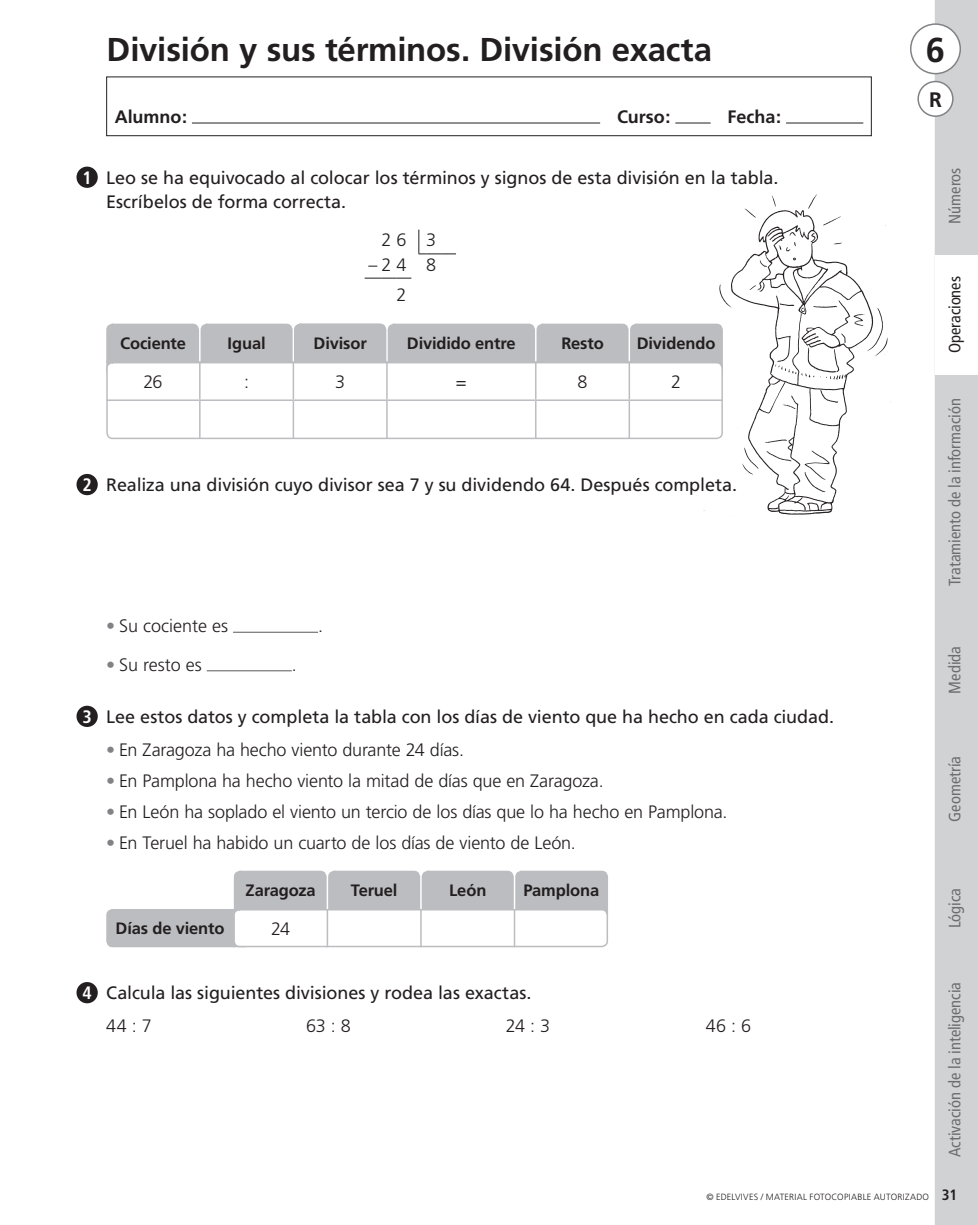
<style>
.page{position:relative;width:978px;height:1225px;background:#fff}
.page>*{position:absolute;margin:0;border:0;box-sizing:border-box;transform-origin:0 0}
.t1{font:700 34.5px "Frutiger";color:#231f20}
.t2{font:700 33px "Frutiger";letter-spacing:-.005em;color:#231f20}
.t3{font:700 21px "Frutiger";color:#231f20}
.t4{font:18px/24.8px "Frutiger";letter-spacing:-.005em;color:#231f20}
.t5{font:300 18px/24.3px "Frutiger";letter-spacing:-.01em;color:#231f20;text-align:right}
.t6{font:700 18px "Frutiger";letter-spacing:-.005em;color:#231f20}
.t7{font:700 condensed 18px "Frutiger";color:#fff}
.t8{font:700 16.5px "Frutiger";letter-spacing:-.01em;color:#231f20}
.t9{font:condensed 16.5px "Frutiger";color:#6c6d70}
.t10{font:condensed 16.5px "Frutiger";color:#231f20}
.t11{font:300 9px "Frutiger";letter-spacing:.03em;color:#231f20}
.s1{font-weight:700;font-stretch:condensed;color:#fff}
.s2{font-weight:700;color:#808285}
.s3{font-weight:700;font-stretch:condensed;font-size:15px}
</style>
<div class="page">
<div style="left:935px;top:0;width:43px;height:1224px;background:#d1d2d4"></div>
<div style="left:911px;top:24px;width:49px;height:50px;background:#fff;border-radius:50%"></div>
<div style="left:910px;top:23px;width:51px;height:51px;border:2px solid #808285;border-radius:50%"></div>
<div style="left:918px;top:82px;width:35px;height:34px;background:#fff;border-radius:50%"></div>
<div style="left:917px;top:81px;width:36px;height:36px;border:2px solid #808285;border-radius:50%"></div>
<div style="left:106px;top:76px;width:766px;height:60px;border:1px solid #231f20"></div>
<hr style="left:192px;top:123px;width:408px;height:1px;background:#231f20">
<hr style="left:676px;top:123px;width:34px;height:1px;background:#231f20">
<hr style="left:786px;top:123px;width:77px;height:1px;background:#231f20">
<div style="left:935px;top:255px;width:43px;height:119px;background:#fff"></div>
<div style="left:76px;top:167px;width:22px;height:21px;background:#231f20;border-radius:50%"></div>
<div style="left:76px;top:474px;width:22px;height:21px;background:#231f20;border-radius:50%"></div>
<div style="left:76px;top:705px;width:22px;height:22px;background:#231f20;border-radius:50%"></div>
<div style="left:76px;top:982px;width:22px;height:21px;background:#231f20;border-radius:50%"></div>
<svg style="left:365px;top:278px;width:46px;height:1px"></svg>
<svg style="left:418px;top:230px;width:38px;height:24px"></svg>
<div style="left:107px;top:324px;width:91px;height:53px;background:#bcbdc0;border-radius:6px"></div>
<div style="left:106px;top:324px;width:93px;height:54px;border:2px solid #bcbdc0;border-radius:6px"></div>
<div style="left:201px;top:324px;width:91px;height:53px;background:#bcbdc0;border-radius:6px"></div>
<div style="left:201px;top:324px;width:92px;height:54px;border:2px solid #bcbdc0;border-radius:6px"></div>
<div style="left:295px;top:324px;width:90px;height:53px;background:#bcbdc0;border-radius:6px"></div>
<div style="left:294px;top:324px;width:92px;height:54px;border:2px solid #bcbdc0;border-radius:6px"></div>
<div style="left:388px;top:324px;width:146px;height:53px;background:#bcbdc0;border-radius:6px"></div>
<div style="left:388px;top:324px;width:147px;height:54px;border:2px solid #bcbdc0;border-radius:6px"></div>
<div style="left:537px;top:324px;width:91px;height:53px;background:#bcbdc0;border-radius:6px"></div>
<div style="left:536px;top:324px;width:93px;height:54px;border:2px solid #bcbdc0;border-radius:6px"></div>
<div style="left:631px;top:324px;width:91px;height:53px;background:#bcbdc0;border-radius:6px"></div>
<div style="left:630px;top:324px;width:93px;height:54px;border:2px solid #bcbdc0;border-radius:6px"></div>
<div style="left:107px;top:363px;width:615px;height:75px;background:#fff;border-radius:6px"></div>
<div style="left:106px;top:362px;width:617px;height:77px;border:2px solid #bcbdc0;border-radius:6px"></div>
<hr style="left:106px;top:361px;width:94px;height:2px;background:#bcbdc0">
<hr style="left:200px;top:361px;width:93px;height:2px;background:#bcbdc0">
<hr style="left:199px;top:363px;width:2px;height:36px;background:#bcbdc0">
<hr style="left:293px;top:361px;width:94px;height:2px;background:#bcbdc0">
<hr style="left:293px;top:363px;width:1px;height:36px;background:#bcbdc0">
<hr style="left:387px;top:361px;width:149px;height:2px;background:#bcbdc0">
<hr style="left:386px;top:363px;width:2px;height:36px;background:#bcbdc0">
<hr style="left:536px;top:361px;width:94px;height:2px;background:#bcbdc0">
<hr style="left:535px;top:363px;width:1px;height:36px;background:#bcbdc0">
<hr style="left:629px;top:363px;width:1px;height:36px;background:#bcbdc0">
<hr style="left:199px;top:401px;width:2px;height:37px;background:#bcbdc0">
<hr style="left:293px;top:401px;width:1px;height:37px;background:#bcbdc0">
<hr style="left:386px;top:401px;width:2px;height:37px;background:#bcbdc0">
<hr style="left:535px;top:401px;width:1px;height:37px;background:#bcbdc0">
<hr style="left:629px;top:401px;width:1px;height:37px;background:#bcbdc0">
<hr style="left:106px;top:399px;width:94px;height:2px;background:#bcbdc0">
<hr style="left:200px;top:399px;width:93px;height:2px;background:#bcbdc0">
<hr style="left:293px;top:399px;width:94px;height:2px;background:#bcbdc0">
<hr style="left:387px;top:399px;width:149px;height:2px;background:#bcbdc0">
<hr style="left:536px;top:399px;width:93px;height:2px;background:#bcbdc0">
<hr style="left:629px;top:399px;width:94px;height:2px;background:#bcbdc0">
<div style="left:107px;top:909px;width:143px;height:37px;background:#bcbdc0;border-radius:6px"></div>
<div style="left:106px;top:909px;width:145px;height:38px;border:2px solid #bcbdc0;border-radius:6px"></div>
<div style="left:235px;top:871px;width:91px;height:50px;background:#bcbdc0;border-radius:6px"></div>
<div style="left:234px;top:870px;width:93px;height:51px;border:2px solid #bcbdc0;border-radius:6px"></div>
<div style="left:329px;top:871px;width:90px;height:50px;background:#bcbdc0;border-radius:6px"></div>
<div style="left:328px;top:870px;width:92px;height:51px;border:2px solid #bcbdc0;border-radius:6px"></div>
<div style="left:422px;top:871px;width:91px;height:50px;background:#bcbdc0;border-radius:6px"></div>
<div style="left:422px;top:870px;width:92px;height:51px;border:2px solid #bcbdc0;border-radius:6px"></div>
<div style="left:516px;top:871px;width:91px;height:50px;background:#bcbdc0;border-radius:6px"></div>
<div style="left:515px;top:870px;width:93px;height:51px;border:2px solid #bcbdc0;border-radius:6px"></div>
<div style="left:234px;top:909px;width:373px;height:37px;background:#fff;border-radius:6px"></div>
<div style="left:233px;top:909px;width:375px;height:38px;border:2px solid #bcbdc0;border-radius:6px"></div>
<hr style="left:233px;top:909px;width:2px;height:38px;background:#bcbdc0">
<hr style="left:327px;top:909px;width:1px;height:38px;background:#bcbdc0">
<hr style="left:420px;top:909px;width:2px;height:38px;background:#bcbdc0">
<hr style="left:514px;top:909px;width:1px;height:38px;background:#bcbdc0">
<hr style="left:233px;top:632px;width:85px;height:1px;background:#57585a">
<hr style="left:207px;top:670px;width:85px;height:1px;background:#57585a">
<img style="left:694px;top:194px;width:197px;height:323px">
<h2 class="t2" style="left:107px;top:31px;width:607px">División y sus términos. División exacta</h2>
<p class="t7" style="left:82px;top:167px;width:11px">1</p>
<p class="t6" style="left:115px;top:106px;width:74px">Alumno:</p>
<p class="t6" style="left:617px;top:106px;width:55px">Curso:</p>
<p class="t6" style="left:727px;top:106px;width:55px">Fecha:</p>
<p class="t4" style="left:106px;top:165px;width:674px">Leo se ha equivocado al colocar los términos y signos de esta división en la tabla.<br>Escríbelos de forma correcta.</p>
<p class="t5" style="left:368px;top:228px;width:69px">26 3 –24 8</p>
<p class="t5" style="left:396px;top:283px;width:12px">2</p>
<p class="t8" style="left:120px;top:333px;width:67px">Cociente</p>
<p class="t8" style="left:228px;top:333px;width:39px">Igual</p>
<p class="t8" style="left:314px;top:333px;width:55px">Divisor</p>
<p class="t8" style="left:407px;top:333px;width:110px">Dividido entre</p>
<p class="t8" style="left:561px;top:333px;width:44px">Resto</p>
<p class="t8" style="left:637px;top:333px;width:80px">Dividendo</p>
<p class="t5" style="left:143px;top:370px;width:21px">26</p>
<p class="t5" style="left:244px;top:370px;width:7px">:</p>
<p class="t5" style="left:335px;top:370px;width:12px">3</p>
<p class="t5" style="left:456px;top:370px;width:12px">=</p>
<p class="t5" style="left:577px;top:370px;width:12px">8</p>
<p class="t5" style="left:671px;top:370px;width:12px">2</p>
<p class="t4" style="left:82px;top:472px;width:656px"><span class="s1">2</span> Realiza una división cuyo divisor sea 7 y su dividendo 64. Después completa.</p>
<p class="t7" style="left:82px;top:706px;width:11px">3</p>
<p class="t5" style="left:106px;top:614px;width:123px"><span class="s2">•</span> Su cociente es</p>
<p class="t5" style="left:318px;top:614px;width:7px">.</p>
<p class="t5" style="left:106px;top:653px;width:97px"><span class="s2">•</span> Su resto es</p>
<p class="t5" style="left:292px;top:653px;width:7px">.</p>
<p class="t4" style="left:106px;top:704px;width:729px">Lee estos datos y completa la tabla con los días de viento que ha hecho en cada ciudad.</p>
<p class="t5" style="left:106px;top:738px;width:359px"><span class="s2">•</span> En Zaragoza ha hecho viento durante 24 días.</p>
<p class="t5" style="left:106px;top:769px;width:499px"><span class="s2">•</span> En Pamplona ha hecho viento la mitad de días que en Zaragoza.</p>
<p class="t5" style="left:106px;top:800px;width:623px"><span class="s2">•</span> En León ha soplado el viento un tercio de los días que lo ha hecho en Pamplona.</p>
<p class="t5" style="left:106px;top:831px;width:471px"><span class="s2">•</span> En Teruel ha habido un cuarto de los días de viento de León.</p>
<p class="t8" style="left:245px;top:880px;width:72px">Zaragoza</p>
<p class="t8" style="left:351px;top:880px;width:48px">Teruel</p>
<p class="t8" style="left:449px;top:880px;width:39px">León</p>
<p class="t8" style="left:523px;top:880px;width:77px">Pamplona</p>
<p class="t8" style="left:116px;top:919px;width:110px">Días de viento</p>
<p class="t5" style="left:271px;top:916px;width:21px">24</p>
<p class="t7" style="left:82px;top:982px;width:11px">4</p>
<p class="t4" style="left:106px;top:980px;width:427px">Calcula las siguientes divisiones y rodea las exactas.</p>
<p class="t5" style="left:106px;top:1014px;width:47px">44 : 7</p>
<p class="t5" style="left:306px;top:1014px;width:46px">63 : 8</p>
<p class="t5" style="left:506px;top:1014px;width:46px">24 : 3</p>
<p class="t5" style="left:706px;top:1014px;width:47px">46 : 6</p>
<h1 class="t1" style="left:926px;top:30px;width:21px">6</h1>
<p class="t3" style="left:929px;top:87px;width:14px">R</p>
<p class="t9" style="left:945px;top:224px;width:58px;rotate:-90deg">Números</p>
<p class="t10" style="left:945px;top:353px;width:79px;rotate:-90deg">Operaciones</p>
<p class="t9" style="left:945px;top:586px;width:189px;rotate:-90deg">Tratamiento de la información</p>
<p class="t9" style="left:945px;top:693px;width:49px;rotate:-90deg">Medida</p>
<p class="t9" style="left:945px;top:822px;width:67px;rotate:-90deg">Geometría</p>
<p class="t9" style="left:945px;top:928px;width:42px;rotate:-90deg">Lógica</p>
<p class="t9" style="left:945px;top:1157px;width:176px;rotate:-90deg">Activación de la inteligencia</p>
<p class="t11" style="left:706px;top:1191px;width:252px">© EDELVIVES / MATERIAL FOTOCOPIABLE AUTORIZADO <span class="s3">31</span></p>
</div>
